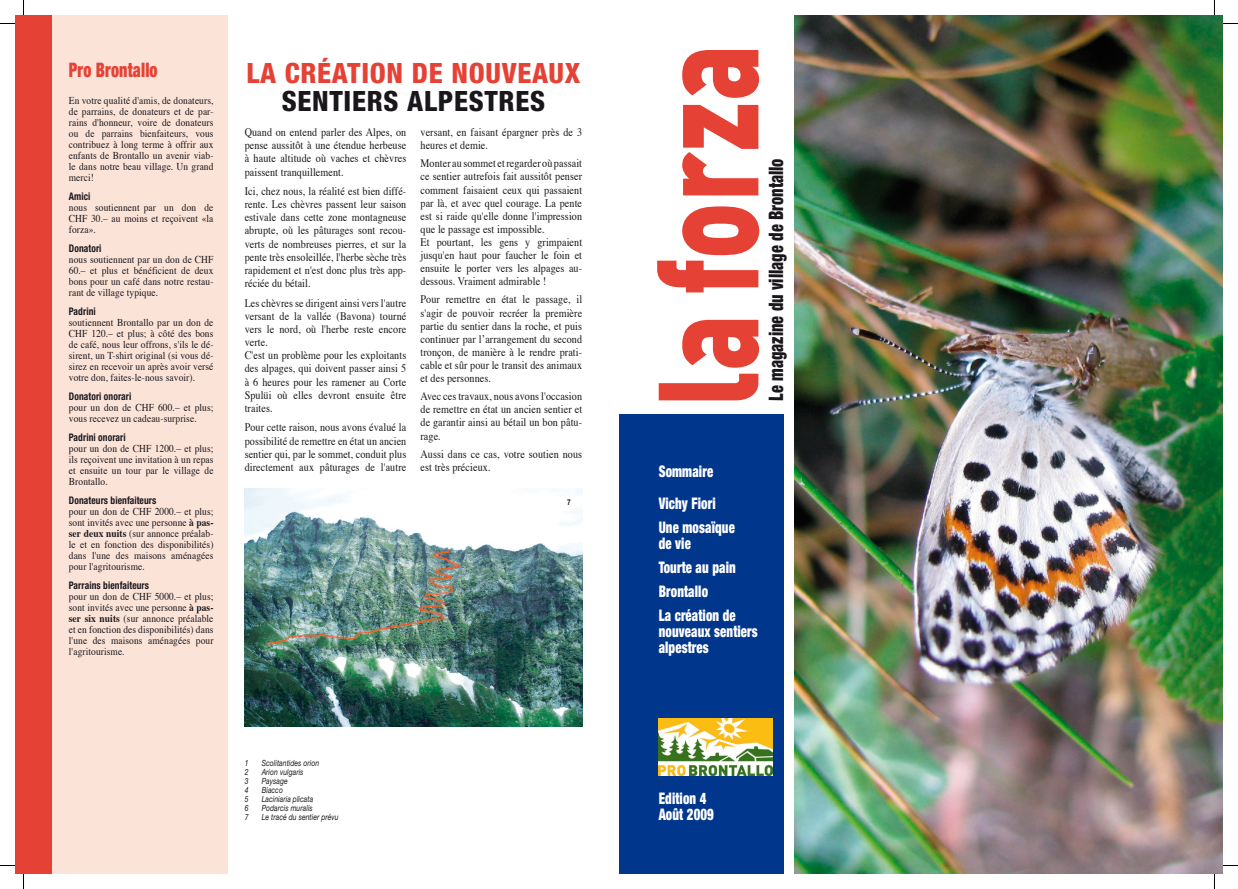
<style>
.page{position:relative;width:1238px;height:889px;background:#fff}
.page>*{position:absolute;margin:0;border:0;box-sizing:border-box;transform-origin:0 0}
.t1{font:900 140px "DIN";color:#e64135;scale:.75 1}
.t2{font:800 condensed 28px "Helvetica Neue";letter-spacing:.025em;color:#e64135}
.t3{font:800 condensed 28px "Helvetica Neue";letter-spacing:.025em;color:#1a171c}
.t4{font:900 condensed 20px "Helvetica Neue";color:#1a171c;scale:.8 1}
.t5{font:900 condensed 20px "Helvetica Neue";letter-spacing:.01em;color:#e64135;scale:.8 1}
.t6{font:900 condensed 16px/16px "Helvetica Neue";letter-spacing:.01em;color:#fff;scale:.8 1}
.t7{font:11.5px/13.2px "Times";letter-spacing:.01em;color:#1a171c;text-align:justify;scale:.88 1}
.t8{font:10.5px/11px "Times";letter-spacing:.01em;color:#1a171c;text-align:justify;scale:.9 1}
.t9{font:700 condensed 10.5px "Helvetica Neue";letter-spacing:.01em;color:#1a171c;scale:.9 1}
.t10{font:italic 8.5px "Helvetica Neue";letter-spacing:.01em;color:#1a171c;scale:.8 1}
.t11{font:700 8px "Helvetica Neue";color:#1a171c;scale:.8 1}
.s1{font-weight:700}
</style>
<div class="page">
<div style="left:52px;top:15px;width:176px;height:859px;background:#fce3d8"></div>
<div style="left:619px;top:415px;width:164px;height:459px;background:#00368b"></div>
<img style="left:658px;top:718px;width:114px;height:58px">
<div style="left:15px;top:15px;width:37px;height:859px;background:#e64135"></div>
<img style="left:795px;top:15px;width:428px;height:859px">
<img style="left:245px;top:488px;width:337px;height:238px">
<svg style="left:0;top:23px;width:15px;height:1px"></svg>
<svg style="left:1223px;top:23px;width:15px;height:1px"></svg>
<svg style="left:0;top:865px;width:15px;height:1px"></svg>
<svg style="left:1223px;top:865px;width:15px;height:1px"></svg>
<svg style="left:23px;top:0;width:1px;height:15px"></svg>
<svg style="left:23px;top:874px;width:1px;height:15px"></svg>
<svg style="left:1214px;top:0;width:1px;height:15px"></svg>
<svg style="left:1214px;top:874px;width:1px;height:15px"></svg>
<h3 class="t5" style="left:69px;top:58px;width:112px">Pro Brontallo</h3>
<p class="t8" style="left:69px;top:94px;width:162px">En votre qualité d'amis, de donateurs, de parrains, de donateurs et de par&shy;rains d'honneur, voire de donateurs ou de parrains bienfaiteurs, vous contribuez à long terme à offrir aux enfants de Brontallo un avenir viab&shy;le dans notre beau village. Un grand merci!</p>
<p class="t9" style="left:69px;top:190px;width:26px">Amici</p>
<p class="t8" style="left:69px;top:201px;width:162px">nous soutiennent par un don de CHF 30.– au moins et reçoivent «la forza».</p>
<p class="t9" style="left:69px;top:242px;width:38px">Donatori</p>
<p class="t8" style="left:69px;top:253px;width:162px">nous soutiennent par un don de CHF 60.– et plus et bénéficient de deux bons pour un café dans notre restau&shy;rant de village typique.</p>
<p class="t9" style="left:69px;top:305px;width:31px">Padrini</p>
<p class="t8" style="left:69px;top:316px;width:162px">soutiennent Brontallo par un don de CHF 120.– et plus; à côté des bons de café, nous leur offrons, s'ils le dé&shy;sirent, un T-shirt original (si vous dé&shy;sirez en recevoir un après avoir versé votre don, faites-le-nous savoir).</p>
<p class="t9" style="left:69px;top:390px;width:71px">Donatori onorari</p>
<p class="t8" style="left:69px;top:401px;width:162px">pour un don de CHF 600.– et plus; vous recevez un cadeau-surprise.</p>
<p class="t9" style="left:69px;top:431px;width:65px">Padrini onorari</p>
<p class="t8" style="left:69px;top:442px;width:162px">pour un don de CHF 1200.– et plus; ils reçoivent une invitation à un repas et ensuite un tour par le village de Brontallo.</p>
<p class="t9" style="left:69px;top:494px;width:99px">Donateurs bienfaiteurs</p>
<p class="t8" style="left:69px;top:505px;width:162px">pour un don de CHF 2000.– et plus; sont invités avec une personne <span class="s1">à pas&shy;ser deux nuits</span> (sur annonce préalab&shy;le et en fonction des disponibilités) dans l'une des maisons aménagées pour l'agritourisme.</p>
<p class="t9" style="left:69px;top:579px;width:91px">Parrains bienfaiteurs</p>
<p class="t8" style="left:69px;top:590px;width:162px">pour un don de CHF 5000.– et plus; sont invités avec une personne <span class="s1">à pas&shy;ser six nuits</span> (sur annonce préalable et en fonction des disponibilités) dans l'une des maisons aménagées pour l'agritourisme.</p>
<h2 class="t2" style="left:246px;top:56px;width:336px">LA CRÉATION DE NOUVEAUX</h2>
<h2 class="t3" style="left:282px;top:84px;width:265px">SENTIERS ALPESTRES</h2>
<p class="t7" style="left:420px;top:125px;width:185px">versant, en faisant épargner près de 3 heures et demie.</p>
<p class="t7" style="left:420px;top:156px;width:185px;text-align:left">Monter au sommet et regarder où passait ce sentier autrefois fait aussitôt penser comment faisaient ceux qui passaient par là, et avec quel courage. La pente est si raide qu'elle donne l'impression que le passage est impossible.<br>Et pourtant, les gens y grimpaient jusqu'en haut pour faucher le foin et ensuite le porter vers les alpages au&shy;dessous. Vraiment admirable !</p>
<p class="t7" style="left:420px;top:292px;width:185px">Pour remettre en état le passage, il s'agir de pouvoir recréer la première partie du sentier dans la roche, et puis continuer par l’arrangement du second tronçon, de manière à le rendre prati&shy;cable et sûr pour le transit des animaux et des personnes.</p>
<p class="t7" style="left:420px;top:389px;width:185px">Avec ces travaux, nous avons l'occasion de remettre en état un ancien sentier et de garantir ainsi au bétail un bon pâtu&shy;rage.</p>
<p class="t7" style="left:420px;top:446px;width:185px">Aussi dans ce cas, votre soutien nous est très précieux.</p>
<p class="t11" style="left:567px;top:498px;width:6px">7</p>
<p class="t7" style="left:245px;top:125px;width:185px">Quand on entend parler des Alpes, on pense aussitôt à une étendue herbeuse à haute altitude où vaches et chèvres paissent tranquillement.</p>
<p class="t7" style="left:245px;top:183px;width:185px">Ici, chez nous, la réalité est bien diffé&shy;rente. Les chèvres passent leur saison estivale dans cette zone montagneuse abrupte, où les pâturages sont recou&shy;verts de nombreuses pierres, et sur la pente très ensoleillée, l'herbe sèche très rapidement et n'est donc plus très app&shy;réciée du bétail.</p>
<p class="t7" style="left:245px;top:295px;width:185px;text-align:left">Les chèvres se dirigent ainsi vers l'autre versant de la vallée (Bavona) tourné vers le nord, où l'herbe reste encore verte.<br>C'est un problème pour les exploitants des alpages, qui doivent passer ainsi 5 à 6 heures pour les ramener au Corte<br>Spulüi où elles devront ensuite être traites.</p>
<p class="t7" style="left:245px;top:420px;width:185px">Pour cette raison, nous avons évalué la possibilité de remettre en état un ancien sentier qui, par le sommet, conduit plus directement aux pâturages de l'autre</p>
<p class="t10" style="left:245px;top:758px;width:6px">1</p>
<p class="t10" style="left:262px;top:758px;width:73px">Scolitantides orion</p>
<p class="t10" style="left:245px;top:767px;width:6px">2</p>
<p class="t10" style="left:262px;top:767px;width:54px">Arion vulgaris</p>
<p class="t10" style="left:245px;top:776px;width:6px">3</p>
<p class="t10" style="left:262px;top:776px;width:34px">Paysage</p>
<p class="t10" style="left:245px;top:785px;width:6px">4</p>
<p class="t10" style="left:262px;top:785px;width:28px">Biacco</p>
<p class="t10" style="left:245px;top:794px;width:6px">5</p>
<p class="t10" style="left:262px;top:794px;width:66px">Laciniaria plicata</p>
<p class="t10" style="left:245px;top:803px;width:6px">6</p>
<p class="t10" style="left:262px;top:803px;width:65px">Podarcis muralis</p>
<p class="t10" style="left:245px;top:812px;width:6px">7</p>
<p class="t10" style="left:262px;top:812px;width:98px">Le tracé du sentier prévu</p>
<h1 class="t1" style="left:614px;top:406px;width:484px;rotate:-90deg">la forza</h1>
<h3 class="t4" style="left:764px;top:401px;width:305px;rotate:-90deg">Le magazine du village de Brontallo</h3>
<h3 class="t6" style="left:658px;top:455px;width:73px;line-height:32px">Sommaire<br>Vichy Fiori</h3>
<h3 class="t6" style="left:658px;top:519px;width:97px">Une mosaïque de vie</h3>
<h3 class="t6" style="left:658px;top:555px;width:98px;line-height:24px">Tourte au pain<br>Brontallo<br>La création de</h3>
<h3 class="t6" style="left:658px;top:623px;width:125px">nouveaux sentiers alpestres</h3>
<h3 class="t6" style="left:658px;top:790px;width:70px">Edition 4<br>Août 2009</h3>
</div>
